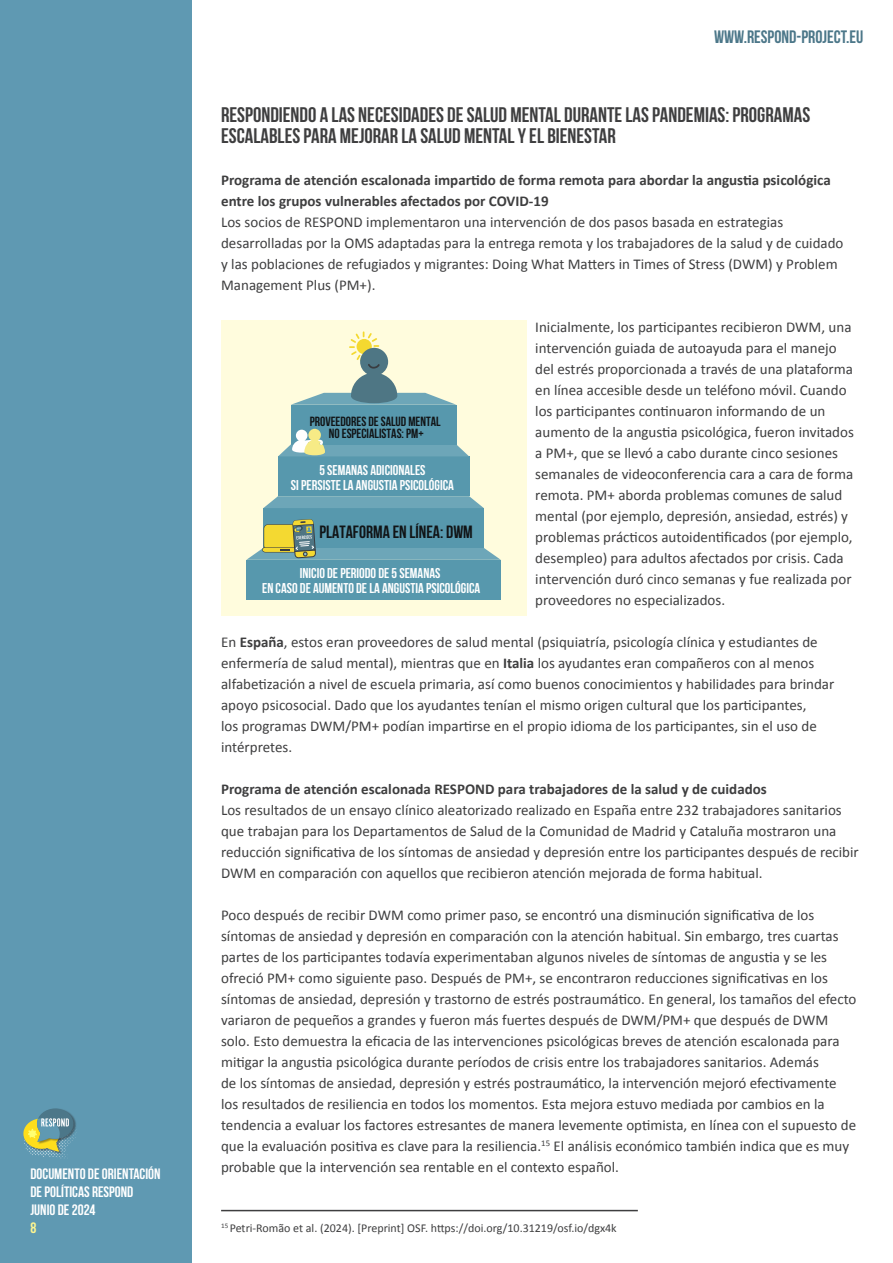
<style>
.page{position:relative;width:893px;height:1263px;background:#fff}
.page>*{position:absolute;margin:0;border:0;box-sizing:border-box;transform-origin:0 0}
.t1{font:700 21px/21px "Bebas Neue";color:#3e3e3f}
.t2{font:18px "Bebas Neue";color:#4c7789}
.t3{font:700 17.7px "Bebas Neue";color:#111416}
.t4{font:15px/21px "Calibri";color:#3e3e3f}
.t5{font:700 15px/21px "Calibri";color:#3e3e3f}
.t6{font:700 15px/18px "Bebas Neue";color:#fff}
.t7{font:700 15px "Bebas Neue";color:#fff690}
.t8{font:700 14.1px/15px "Bebas Neue";color:#fff;text-align:center}
.t9{font:700 13.2px/12.5px "Bebas Neue";color:#111416;text-align:center}
.t10{font:12px "Calibri";color:#3e3e3f}
.s1{font-weight:700}
</style>
<div class="page">
<div style="left:0;top:0;width:191px;height:1263px;background:#5f99b2"></div>
<svg style="left:23px;top:1108px;width:53px;height:51px"></svg>
<div style="left:221px;top:321px;width:306px;height:295px;background:#fffcdd"></div>
<div style="left:246px;top:560px;width:255px;height:8px;background:#5798ad"></div>
<hr style="left:246px;top:568px;width:255px;height:4px;background:#5798ad">
<div style="left:246px;top:572px;width:255px;height:27px;background:#5798ad"></div>
<div style="left:263px;top:508px;width:221px;height:8px;background:#5798ad"></div>
<hr style="left:263px;top:516px;width:221px;height:4px;background:#5798ad">
<svg style="left:263px;top:496px;width:221px;height:12px;background:#79adbb"></svg>
<div style="left:278px;top:456px;width:191px;height:8px;background:#5798ad"></div>
<hr style="left:278px;top:464px;width:191px;height:4px;background:#5798ad">
<div style="left:278px;top:468px;width:191px;height:28px;background:#5798ad"></div>
<div style="left:291px;top:405px;width:165px;height:8px;background:#5798ad"></div>
<hr style="left:291px;top:413px;width:165px;height:4px;background:#5798ad">
<div style="left:291px;top:417px;width:165px;height:27px;background:#5798ad"></div>
<svg style="left:278px;top:429px;width:191px;height:27px"></svg>
<svg style="left:246px;top:519px;width:255px;height:41px;background:#7eaaa6"></svg>
<svg style="left:291px;top:331px;width:165px;height:74px"></svg>
<hr style="left:221px;top:1210px;width:417px;height:1px;background:#3e3e3f">
<p class="t6" style="left:30px;top:1165px;width:132px">DOCUMENTO DE ORIENTACIÓN<br>DE POLÍTICAS RESPOND<br>JUNIO DE 2024</p>
<p class="t7" style="left:30px;top:1220px;width:7px">8</p>
<p class="t2" style="left:714px;top:27px;width:151px">WWW.RESPOND-PROJECT.EU</p>
<p class="t1" style="left:221px;top:104px;width:591px">RESPONDIENDO A LAS NECESIDADES DE SALUD MENTAL DURANTE LAS PANDEMIAS: PROGRAMAS<br>ESCALABLES PARA MEJORAR LA SALUD MENTAL Y EL BIENESTAR</p>
<p class="t5" style="left:221px;top:169px;width:611px">Programa de atención escalonada impartido de forma remota para abordar la angustia psicológica entre los grupos vulnerables afectados por COVID-19</p>
<p class="t4" style="left:221px;top:211px;width:624px">Los socios de RESPOND implementaron una intervención de dos pasos basada en estrategias desarrolladas por la OMS adaptadas para la entrega remota y los trabajadores de la salud y de cuidado y las poblaciones de refugiados y migrantes: Doing What Matters in Times of Stress (DWM) y Problem Management Plus (PM+).</p>
<p class="t4" style="left:535px;top:316px;width:320px">Inicialmente, los participantes recibieron DWM, una intervención guiada de autoayuda para el manejo del estrés proporcionada a través de una plataforma en línea accesible desde un teléfono móvil. Cuando los participantes continuaron informando de un aumento de la angustia psicológica, fueron invitados a PM+, que se llevó a cabo durante cinco sesiones semanales de videoconferencia cara a cara de forma remota. PM+ aborda problemas comunes de salud mental (por ejemplo, depresión, ansiedad, estrés) y problemas prácticos autoidentificados (por ejemplo, desempleo) para adultos afectados por crisis. Cada intervención duró cinco semanas y fue realizada por proveedores no especializados.</p>
<p class="t4" style="left:221px;top:631px;width:615px">En <span class="s1">España</span>, estos eran proveedores de salud mental (psiquiatría, psicología clínica y estudiantes de enfermería de salud mental), mientras que en <span class="s1">Italia</span> los ayudantes eran compañeros con al menos alfabetización a nivel de escuela primaria, así como buenos conocimientos y habilidades para brindar apoyo psicosocial. Dado que los ayudantes tenían el mismo origen cultural que los participantes,<br>los programas DWM/PM+ podían impartirse en el propio idioma de los participantes, sin el uso de intérpretes.</p>
<p class="t5" style="left:221px;top:778px;width:547px">Programa de atención escalonada RESPOND para trabajadores de la salud y de cuidados</p>
<p class="t4" style="left:221px;top:799px;width:639px">Los resultados de un ensayo clínico aleatorizado realizado en España entre 232 trabajadores sanitarios que trabajan para los Departamentos de Salud de la Comunidad de Madrid y Cataluña mostraron una reducción significativa de los síntomas de ansiedad y depresión entre los participantes después de recibir DWM en comparación con aquellos que recibieron atención mejorada de forma habitual.</p>
<p class="t4" style="left:221px;top:904px;width:637px">Poco después de recibir DWM como primer paso, se encontró una disminución significativa de los síntomas de ansiedad y depresión en comparación con la atención habitual. Sin embargo, tres cuartas partes de los participantes todavía experimentaban algunos niveles de síntomas de angustia y se les ofreció PM+ como siguiente paso. Después de PM+, se encontraron reducciones significativas en los síntomas de ansiedad, depresión y trastorno de estrés postraumático. En general, los tamaños del efecto variaron de pequeños a grandes y fueron más fuertes después de DWM/PM+ que después de DWM solo. Esto demuestra la eficacia de las intervenciones psicológicas breves de atención escalonada para mitigar la angustia psicológica durante períodos de crisis entre los trabajadores sanitarios. Además<br>de los síntomas de ansiedad, depresión y estrés postraumático, la intervención mejoró efectivamente los resultados de resiliencia en todos los momentos. Esta mejora estuvo mediada por cambios en la tendencia a evaluar los factores estresantes de manera levemente optimista, en línea con el supuesto de que la evaluación positiva es clave para la resiliencia.<sup>15</sup> El análisis económico también indica que es muy probable que la intervención sea rentable en el contexto español.</p>
<p class="t9" style="left:310px;top:415px;width:132px">PROVEEDORES DE SALUD MENTAL<br>NO ESPECIALISTAS: PM+</p>
<p class="t8" style="left:291px;top:463px;width:165px">5 SEMANAS ADICIONALES<br>SI PERSISTE LA ANGUSTIA PSICOLÓGICA</p>
<p class="t3" style="left:319px;top:522px;width:155px">PLATAFORMA EN LÍNEA: DWM</p>
<p class="t8" style="left:262px;top:566px;width:220px">INICIO DE PERIODO DE 5 SEMANAS<br>EN CASO DE AUMENTO DE LA ANGUSTIA PSICOLÓGICA</p>
<p class="t10" style="left:221px;top:1221px;width:397px"><sup>15</sup> Petri-Romão et al. (2024). [Preprint] OSF. https://doi.org/10.31219/osf.io/dgx4k</p>
</div>
